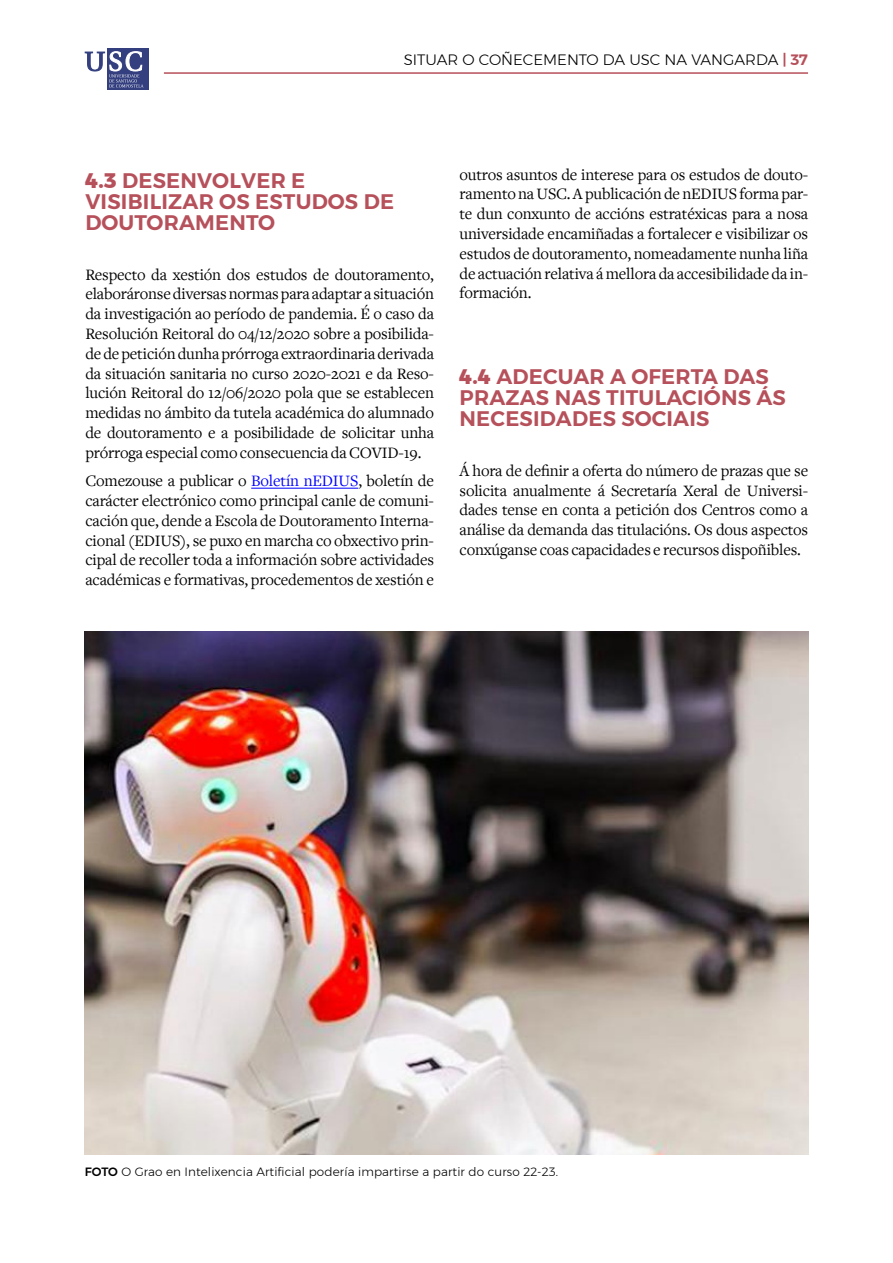
<style>
.page{position:relative;width:893px;height:1263px;background:#fff}
.page>*{position:absolute;margin:0;border:0;box-sizing:border-box;transform-origin:0 0}
.t1{font:600 21px/21px "Montserrat";letter-spacing:.01em;color:#b6505a}
.t2{font:16.5px/19.8px "Freight Text";letter-spacing:-.01em;color:#000;text-align:justify}
.t3{font:300 15px "Montserrat";color:#000}
.t4{font:300 12px "Montserrat";letter-spacing:.01em;color:#000}
.s1{font-weight:600;color:#b6505a}
.s2{font-weight:800}
.s3{color:#00f}
.s4{font-weight:500}
</style>
<div class="page">
<hr style="left:251px;top:488px;width:107px;height:1px;background:#00f">
<div style="left:107px;top:48px;width:41px;height:42px;background:#333f7f"></div>
<svg style="left:84px;top:51px;width:59px;height:37px"></svg>
<hr style="left:164px;top:72px;width:644px;height:2px;background:#b6505a">
<img style="left:85px;top:631px;width:723px;height:523px">
<p class="t3" style="left:404px;top:49px;width:406px">SITUAR O COÑECEMENTO DA USC NA VANGARDA <span class="s1">| 37</span></p>
<p class="t1" style="left:85px;top:170px;width:310px"><span class="s2">4.3</span> DESENVOLVER E<br>VISIBILIZAR OS ESTUDOS DE<br>DOUTORAMENTO</p>
<p class="t2" style="left:85px;top:265px;width:350px">Respecto da xestión dos estudos de doutoramento, elaboráronse diversas normas para adaptar a situación da investigación ao período de pandemia. É o caso da Resolución Reitoral do 04/12/2020 sobre a posibilida&shy;de de petición dunha prórroga extraordinaria derivada da situación sanitaria no curso 2020-2021 e da Reso&shy;lución Reitoral do 12/06/2020 pola que se establecen medidas no ámbito da tutela académica do alumnado de doutoramento e a posibilidade de solicitar unha prórroga especial como consecuencia da COVID-19.</p>
<p class="t2" style="left:85px;top:471px;width:350px">Comezouse a publicar o <span class="s3">Boletín nEDIUS</span>, boletín de carácter electrónico como principal canle de comuni&shy;cación que, dende a Escola de Doutoramento Interna&shy;cional (EDIUS), se puxo en marcha co obxectivo prin&shy;cipal de recoller toda a información sobre actividades académicas e formativas, procedementos de xestión e</p>
<p class="t2" style="left:460px;top:165px;width:350px">outros asuntos de interese para os estudos de douto&shy;ramento na USC. A publicación de nEDIUS forma par&shy;te dun conxunto de accións estratéxicas para a nosa universidade encamiñadas a fortalecer e visibilizar os estudos de doutoramento, nomeadamente nunha liña de actuación relativa á mellora da accesibilidade da in&shy;formación.</p>
<p class="t1" style="left:460px;top:366px;width:328px"><span class="s2">4.4</span> ADECUAR A OFERTA DAS<br>PRAZAS NAS TITULACIÓNS ÁS<br>NECESIDADES SOCIAIS</p>
<p class="t2" style="left:460px;top:461px;width:350px">Á hora de definir a oferta do número de prazas que se solicita anualmente á Secretaría Xeral de Universi&shy;dades tense en conta a petición dos Centros como a análise da demanda das titulacións. Os dous aspectos conxúganse coas capacidades e recursos dispoñibles.</p>
<p class="t4" style="left:85px;top:1163px;width:475px"><span class="s4">FOTO</span> O Grao en Intelixencia Artificial podería impartirse a partir do curso 22-23.</p>
</div>
